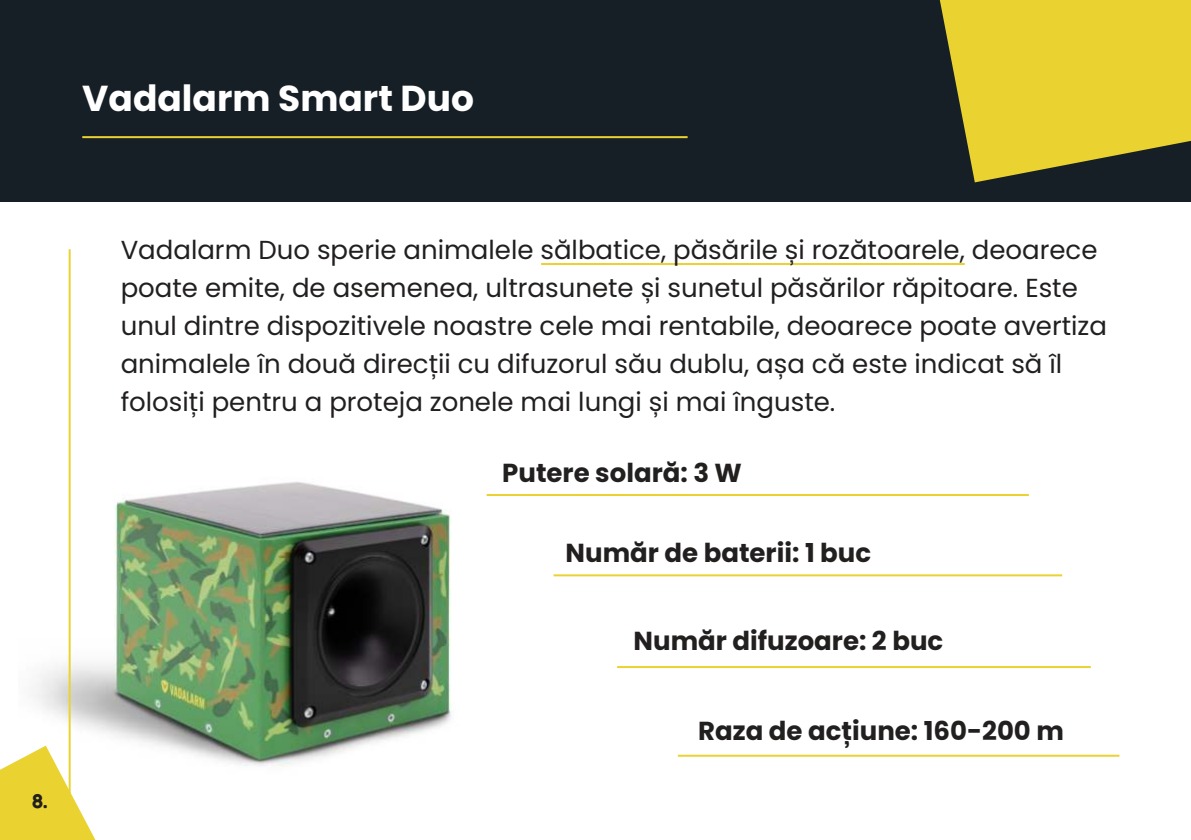
<style>
.page{position:relative;width:1191px;height:840px;background:#fff}
.page>*{position:absolute;margin:0;border:0;box-sizing:border-box;transform-origin:0 0}
.t1{font:700 36px "Poppins";color:#fff}
.t2{font:26px/38px "Poppins";color:#221f1f}
.t3{font:700 26px "Poppins";color:#221f1f}
.t4{font:300 20px "Fredoka";color:#221f1f}
</style>
<div class="page">
<div style="left:0;top:0;width:1191px;height:201px;background:#161f26"></div>
<hr style="left:82px;top:136px;width:605px;height:2px;background:#ead330">
<svg style="left:939px;top:0;width:252px;height:182px;fill:#ead330"></svg>
<img style="left:34px;top:334px;width:519px;height:433px">
<hr style="left:69px;top:249px;width:2px;height:590px;background:#ead330">
<hr style="left:541px;top:263px;width:423px;height:2px;background:#ead330">
<hr style="left:486px;top:493px;width:542px;height:2px;background:#ead330">
<hr style="left:553px;top:574px;width:509px;height:2px;background:#ead330">
<hr style="left:617px;top:665px;width:473px;height:2px;background:#ead330">
<hr style="left:678px;top:754px;width:441px;height:2px;background:#ead330">
<svg style="left:0;top:745px;width:95px;height:94px"></svg>
<h1 class="t1" style="left:82px;top:77px;width:393px">Vadalarm Smart Duo</h1>
<p class="t4" style="left:32px;top:789px;width:17px">8.</p>
<p class="t2" style="left:121px;top:231px;width:988px">Vadalarm Duo sperie animalele sălbatice, păsările și rozătoarele, deoarece poate emite, de asemenea, ultrasunete și sunetul păsărilor răpitoare. Este unul dintre dispozitivele noastre cele mai rentabile, deoarece poate avertiza animalele în două direcții cu difuzorul său dublu, așa că este indicat să îl folosiți pentru a proteja zonele mai lungi și mai înguste.</p>
<p class="t3" style="left:502px;top:457px;width:241px">Putere solară: 3 W</p>
<p class="t3" style="left:565px;top:538px;width:307px">Număr de baterii: 1 buc</p>
<p class="t3" style="left:633px;top:625px;width:311px">Număr difuzoare: 2 buc</p>
<p class="t3" style="left:698px;top:715px;width:367px">Raza de acțiune: 160-200 m</p>
</div>
